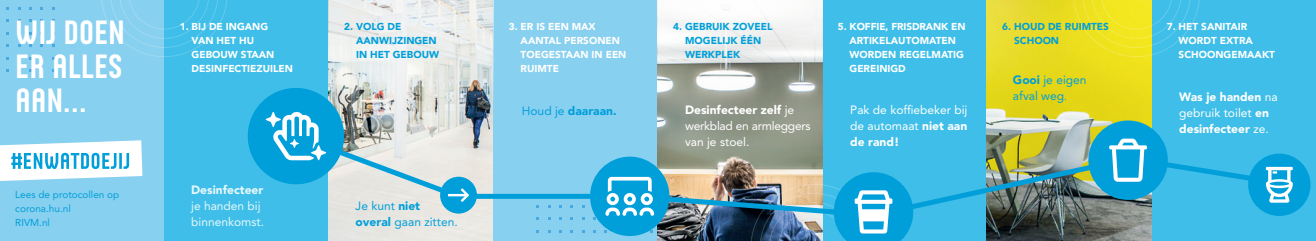
<style>
.page{position:relative;width:1316px;height:241px;background:#fff}
.page>*{position:absolute;margin:0;border:0;box-sizing:border-box;transform-origin:0 0}
.t1{font:34px/34px "Husans";letter-spacing:-.01em;color:#fff;text-align:justify}
.t2{font:12px/16px "Avenir LT Std";color:#fff}
.t3{font:900 12px/16px "Avenir LT Std";color:#fff}
.t4{font:12px/16px "Avenir LT Std";letter-spacing:-.02em;color:#fff}
.t5{font:12px/16px "Avenir LT Std";color:#009fda}
.t6{font:900 12px "Avenir LT Std";color:#009fda}
.t7{font:900 10px/14px "Avenir LT Std";color:#fff}
.t8{font:900 10px/14px "Avenir LT Std";color:#009fda}
.t9{font:10px "Avenir LT Std";color:#009fda}
.s1{font-weight:900}
.s2{font-size:10px}
.s3{font-weight:400}
</style>
<div class="page">
<div style="left:0;top:0;width:190px;height:241px;background:#88d0ef"></div>
<div style="left:164px;top:0;width:182px;height:241px;background:#3ebee8"></div>
<div style="left:493px;top:0;width:165px;height:241px;background:#88d0ef"></div>
<div style="left:822px;top:0;width:164px;height:241px;background:#3ebee8"></div>
<div style="left:1151px;top:0;width:164px;height:241px;background:#3ebee8"></div>
<img style="left:986px;top:0;width:165px;height:241px">
<img style="left:658px;top:64px;width:164px;height:177px">
<svg style="left:329px;top:0;width:164px;height:241px;background:#d9dcdb"></svg>
<svg style="left:658px;top:8px;width:164px;height:56px"></svg>
<svg style="left:1072px;top:0;width:128px;height:58px"></svg>
<svg style="left:101px;top:0;width:126px;height:57px"></svg>
<svg style="left:0;top:140px;width:142px;height:41px;background:#c6e9f6"></svg>
<img style="left:294px;top:131px;width:989px;height:89px">
<div style="left:248px;top:88px;width:96px;height:96px;background:#009fda;border-radius:50%"></div>
<svg style="left:266px;top:111px;width:60px;height:49px"></svg>
<div style="left:440px;top:177px;width:37px;height:37px;background:#009fda;border-radius:50%"></div>
<svg style="left:448px;top:188px;width:21px;height:14px"></svg>
<div style="left:590px;top:157px;width:79px;height:79px;background:#009fda;border-radius:50%"></div>
<svg style="left:605px;top:177px;width:49px;height:39px"></svg>
<div style="left:1088px;top:120px;width:79px;height:80px;background:#009fda;border-radius:50%"></div>
<div style="left:1247px;top:154px;width:63px;height:62px;background:#009fda;border-radius:50%"></div>
<svg style="left:1109px;top:139px;width:37px;height:43px"></svg>
<svg style="left:1265px;top:167px;width:27px;height:36px"></svg>
<img style="left:750px;top:172px;width:163px;height:69px">
<p class="t1" style="left:15px;top:15px;width:111px">WIJ DOEN ER ALLES AAN…</p>
<p class="t7" style="left:192px;top:20px;width:103px;text-indent:-12px">1. BIJ DE INGANG<br>VAN HET HU<br>GEBOUW STAAN<br>DESINFECTIEZUILEN</p>
<p class="t8" style="left:356px;top:20px;width:84px;text-indent:-12px">2. VOLG DE<br>AANWIJZINGEN<br>IN HET GEBOUW</p>
<p class="t7" style="left:520px;top:20px;width:107px;text-indent:-12px">3. ER IS EEN MAX<br>AANTAL PERSONEN<br>TOEGESTAAN IN EEN<br>RUIMTE</p>
<p class="t7" style="left:849px;top:20px;width:118px;text-indent:-12px">5. KOFFIE, FRISDRANK EN<br>ARTIKELAUTOMATEN<br>WORDEN REGELMATIG<br>GEREINIGD</p>
<p class="t8" style="left:1014px;top:20px;width:96px;text-indent:-12px">6. HOUD DE RUIMTES<br>SCHOON</p>
<p class="t8" style="left:685px;top:20px;width:89px;text-indent:-12px">4. GEBRUIK ZOVEEL<br>MOGELIJK ÉÉN<br>WERKPLEK</p>
<p class="t5" style="left:1012px;top:72px;width:75px"><span class="s1">Gooi</span> je eigen afval weg<span class="s2">.</span></p>
<p class="t4" style="left:685px;top:102px;width:127px"><span class="s1">Desinfecteer zelf</span> je werkblad en armleggers van je stoel.</p>
<p class="t2" style="left:850px;top:102px;width:119px;text-align:justify">Pak de koffiebeker bij de automaat <span class="s1">niet aan de rand!</span></p>
<p class="t6" style="left:522px;top:103px;width:96px"><span class="s3">Houd je</span> daaraan.</p>
<p class="t9" style="left:15px;top:189px;width:105px">Lees de protocollen op</p>
<p class="t9" style="left:15px;top:203px;width:57px">corona.hu.nl</p>
<p class="t9" style="left:15px;top:217px;width:36px">RIVM.nl</p>
<p class="t3" style="left:191px;top:182px;width:74px">Desinfecteer</p>
<p class="t2" style="left:191px;top:198px;width:74px">je handen bij binnenkomst.</p>
<p class="t5" style="left:355px;top:198px;width:66px">Je kunt <span class="s1">niet</span></p>
<p class="t5" style="left:355px;top:214px;width:104px"><span class="s1">overal</span> gaan zitten.</p>
<p class="t7" style="left:1178px;top:20px;width:98px;text-indent:-12px">7. HET SANITAIR<br>WORDT EXTRA<br>SCHOONGEMAAKT</p>
<p class="t3" style="left:1179px;top:88px;width:100px">Was je handen <span class="s3">na gebruik toilet</span> en desinfecteer <span class="s3">ze.</span></p>
</div>
